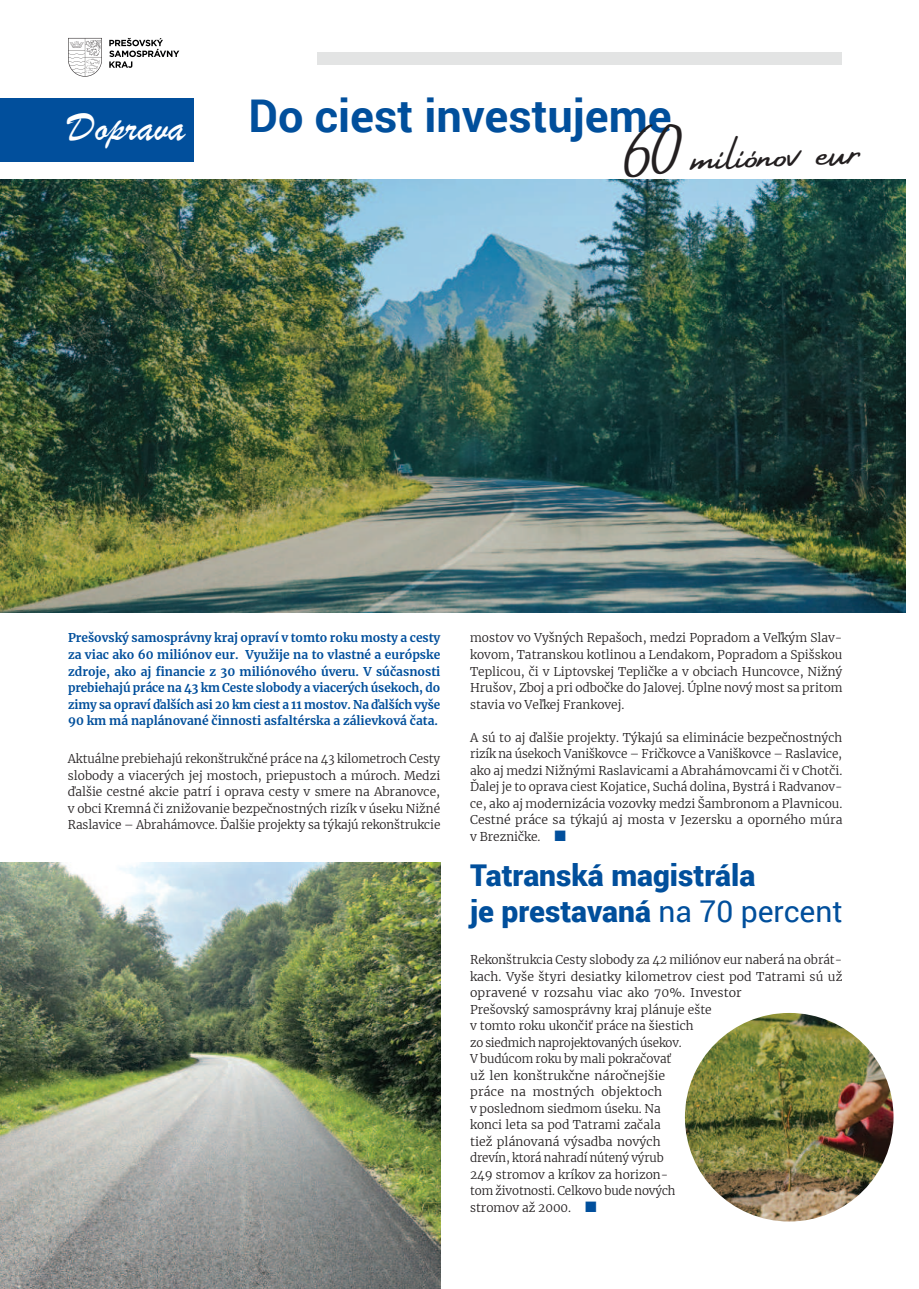
<style>
.page{position:relative;width:919px;height:1289px;background:#fff}
.page>*{position:absolute;margin:0;border:0;box-sizing:border-box;transform-origin:0 0}
.t1{font:47.25px "Amsterdam Four ttf";color:#231f20}
.t2{font:700 45.15px "Roboto";color:#014f9c}
.t3{font:42px "Brush Script";color:#fff}
.t4{font:900 30px/36px "Roboto";color:#014f9c}
.t5{font:300 12px/16.5px "Merriweather";color:#231f20;text-align:justify}
.t6{font:700 12px/16.5px "Merriweather";color:#014f9c;text-align:justify}
.s1{font-family:"Arial";font-weight:700;font-size:22.5px;color:#014f9c}
.s2{font-weight:400}
</style>
<div class="page">
<div style="left:317px;top:52px;width:525px;height:12px;background:#e3e4e4"></div>
<svg style="left:109px;top:38px;width:70px;height:30px"></svg>
<svg style="left:68px;top:38px;width:34px;height:39px"></svg>
<div style="left:0;top:98px;width:193px;height:64px;background:#014f9c"></div>
<img style="left:0;top:862px;width:440px;height:426px">
<img style="left:0;top:179px;width:905px;height:433px">
<img style="left:682px;top:1010px;width:214px;height:214px;border-radius:107px">
<div style="left:679px;top:1007px;width:220px;height:220px;border:6px solid #fff;border-radius:50%"></div>
<h3 class="t3" style="left:68px;top:112px;width:119px">Doprava</h3>
<h2 class="t2" style="left:248px;top:84px;width:424px">Do ciest investujeme</h2>
<h1 class="t1" style="left:619px;top:133px;width:242px;rotate:-2deg">60 miliónov eur</h1>
<p class="t6" style="left:68px;top:629px;width:374px">Prešovský samosprávny kraj opraví v tomto roku mosty a cesty za viac ako 60 miliónov eur. Využije na to vlastné a európske zdroje, ako aj 昀椀nancie z 30 miliónového úveru. V súčasnosti prebiehajú práce na 43 km Ceste slobody a viacerých úsekoch, do zimy sa opraví ďalších asi 20 km ciest a 11 mostov. Na ďalších vyše 90 km má naplánované činnosti asfaltérska a zálievková čata.</p>
<p class="t5" style="left:68px;top:750px;width:374px">Aktuálne prebiehajú rekonštrukčné práce na 43 kilometroch Cesty slobody a viacerých jej mostoch, priepustoch a múroch. Medzi ďalšie cestné akcie patrí i oprava cesty v smere na Abranovce, v obci Kremná či znižovanie bezpečnostných rizík v úseku Nižné Raslavice – Abrahámovce. Ďalšie projekty sa týkajú rekonštrukcie</p>
<p class="t5" style="left:470px;top:629px;width:374px">mostov vo Vyšných Repašoch, medzi Popradom a Veľkým Slav&shy;kovom, Tatranskou kotlinou a Lendakom, Popradom a Spišskou Teplicou, či v Liptovskej Tepličke a v obciach Huncovce, Nižný Hrušov, Zboj a pri odbočke do Jalovej. Úplne nový most sa pritom stavia vo Veľkej Frankovej.</p>
<p class="t5" style="left:470px;top:728px;width:374px">A sú to aj ďalšie projekty. Týkajú sa eliminácie bezpečnostných rizík na úsekoch Vaniškovce – Fričkovce a Vaniškovce – Raslavice, ako aj medzi Nižnými Raslavicami a Abrahámovcami či v Chotči.<br>Ďalej je to oprava ciest Kojatice, Suchá dolina, Bystrá i Radvanov&shy;ce, ako aj modernizácia vozovky medzi Šambronom a Plavnicou.<br>Cestné práce sa týkajú aj mosta v Jezersku a oporného múra v Brezničke. <span class="s1">■</span></p>
<h3 class="t4" style="left:470px;top:856px;width:374px">Tatranská magistrála<br>je prestavaná <span class="s2">na 70 percent</span></h3>
<p class="t5" style="left:470px;top:951px;width:374px;text-align:left">Rekonštrukcia Cesty slobody za 42 miliónov eur naberá na obrát&shy;kach. Vyše štyri desiatky kilometrov ciest pod Tatrami sú už opravené v rozsahu viac ako 70%. Investor<br>Prešovský samosprávny kraj plánuje ešte<br>v tomto roku ukončiť práce na šiestich<br>zo siedmich naprojektovaných úsekov.<br>V budúcom roku by mali pokračovať<br>už len konštrukčne náročnejšie<br>práce na mostných objektoch<br>v poslednom siedmom úseku. Na<br>konci leta sa pod Tatrami začala<br>tiež plánovaná výsadba nových<br>drevín, ktorá nahradí nútený výrub<br>249 stromov a kríkov za horizon-<br>tom životnosti. Celkovo bude nových<br>stromov až 2000. <span class="s1">■</span></p>
</div>
